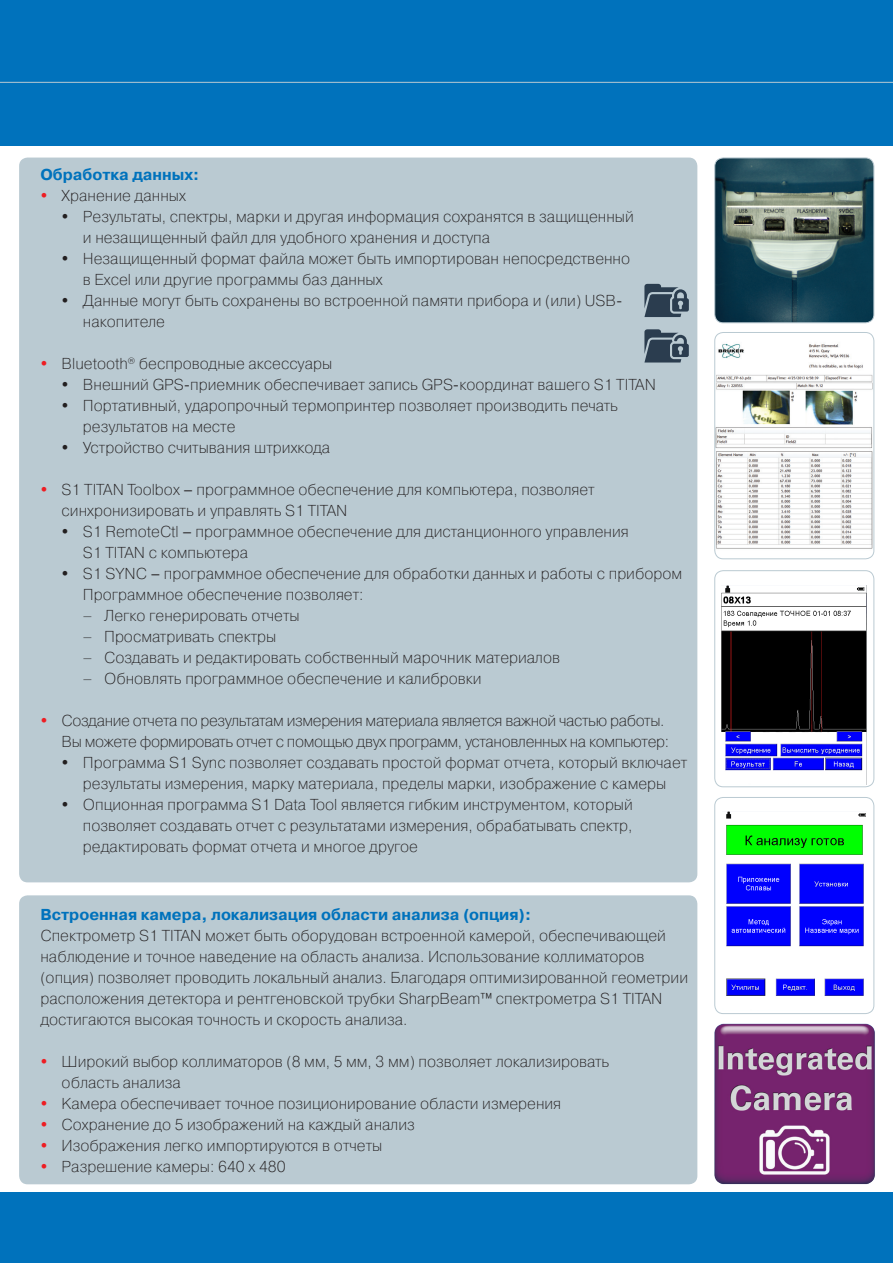
<style>
.page{position:relative;width:893px;height:1263px;background:#fff}
.page>*{position:absolute;margin:0;border:0;box-sizing:border-box;transform-origin:0 0}
.Red_Bullets{font:15.75px/21px "Pragmatica Light C";color:#231f20}
.Red_Bullets-2{font:15.75px/21px "Pragmatica Light C";letter-spacing:-.025em;color:#231f20}
.Black_dash_bullet{font:15.75px "Pragmatica Light C";color:#231f20}
.t1{font:700 15.75px "Pragmatica C";color:#0072bc}
.s1{font-family:"Pragmatica C"}
</style>
<div class="page">
<div style="left:0;top:1192px;width:893px;height:71px;background:#0072bc"></div>
<div style="left:0;top:0;width:893px;height:145px;background:#0072bc"></div>
<hr style="left:0;top:82px;width:893px;height:1px;background:#bacad2">
<div style="left:19px;top:158px;width:678px;height:724px;background:#bacad2;border-radius:9px"></div>
<img style="left:715px;top:158px;width:159px;height:165px">
<div style="left:714px;top:158px;width:160px;height:165px;border:1px solid #bacad2;border-radius:9px"></div>
<img style="left:715px;top:337px;width:159px;height:222px">
<div style="left:714px;top:332px;width:160px;height:227px;border:1px solid #bacad2;border-radius:9px"></div>
<div style="left:19px;top:895px;width:678px;height:289px;background:#bacad2;border-radius:9px"></div>
<img style="left:714px;top:1024px;width:161px;height:161px">
<img style="left:722px;top:586px;width:145px;height:198px">
<div style="left:714px;top:570px;width:160px;height:217px;border:1px solid #bacad2;border-radius:9px"></div>
<img style="left:726px;top:811px;width:140px;height:185px">
<div style="left:714px;top:797px;width:160px;height:217px;border:1px solid #bacad2;border-radius:9px"></div>
<svg style="left:644px;top:284px;width:45px;height:33px"></svg>
<svg style="left:644px;top:329px;width:45px;height:33px"></svg>
<p class="t1" style="left:40px;top:166px;width:160px">Обработка данных:</p>
<p class="Red_Bullets" style="left:62px;top:185px;width:126px">Хранение данных</p>
<p class="Red_Bullets" style="left:83px;top:206px;width:552px">Результаты, спектры, марки и другая информация сохранятся в защищенный и незащищенный файл для удобного хранения и доступа</p>
<p class="Red_Bullets" style="left:83px;top:248px;width:549px">Незащищенный формат файла может быть импортирован непосредственно в Excel или другие программы баз данных</p>
<p class="Red_Bullets" style="left:83px;top:290px;width:541px">Данные могут быть сохранены во встроенной памяти прибора и (или) USB&shy;накопителе</p>
<p class="Red_Bullets" style="left:62px;top:353px;width:272px">Bluetooth<sup>®</sup> беспроводные аксессуары</p>
<p class="Red_Bullets" style="left:83px;top:374px;width:575px">Внешний GPS-приемник обеспечивает запись GPS-координат вашего S1 TITAN</p>
<p class="Red_Bullets" style="left:83px;top:395px;width:537px">Портативный, ударопрочный термопринтер позволяет производить печать результатов на месте</p>
<p class="Red_Bullets" style="left:83px;top:437px;width:249px">Устройство считывания штрихкода</p>
<p class="Red_Bullets" style="left:62px;top:479px;width:535px">S1 TITAN Toolbox <span class="s1">–</span> программное обеспечение для компьютера, позволяет синхронизировать и управлять S1 TITAN</p>
<p class="Red_Bullets" style="left:83px;top:521px;width:547px">S1 RemoteCtl <span class="s1">–</span> программное обеспечение для дистанционного управления<br>S1 TITAN с компьютера</p>
<p class="Red_Bullets" style="left:83px;top:563px;width:601px">S1 SYNC <span class="s1">–</span> программное обеспечение для обработки данных и работы с прибором</p>
<p class="Red_Bullets" style="left:83px;top:584px;width:282px">Программное обеспечение позволяет:</p>
<p class="Black_dash_bullet" style="left:83px;top:607px;width:218px">– Легко генерировать отчеты</p>
<p class="Black_dash_bullet" style="left:83px;top:628px;width:195px">– Просматривать спектры</p>
<p class="Black_dash_bullet" style="left:83px;top:649px;width:479px">– Создавать и редактировать собственный марочник материалов</p>
<p class="Black_dash_bullet" style="left:83px;top:670px;width:400px">– Обновлять программное обеспечение и калибровки</p>
<p class="Red_Bullets-2" style="left:62px;top:710px;width:609px">Создание отчета по результатам измерения материала является важной частью работы.<br>Вы можете формировать отчет с помощью двух программ, установленных на компьютер:</p>
<p class="Red_Bullets" style="left:83px;top:752px;width:606px">Программа S1 Sync позволяет создавать простой формат отчета, который включает результаты измерения, марку материала, пределы марки, изображение с камеры</p>
<p class="Red_Bullets" style="left:83px;top:794px;width:551px;text-align:justify">Опционная программа S1 Data Tool является гибким инструментом, который позволяет создавать отчет с результатами измерения, обрабатывать спектр, редактировать формат отчета и многое другое</p>
<p class="t1" style="left:40px;top:906px;width:492px">Встроенная камера, локализация области анализа (опция):</p>
<p class="Red_Bullets" style="left:40px;top:925px;width:649px">Спектрометр S1 TITAN может быть оборудован встроенной камерой, обеспечивающей наблюдение и точное наведение на область анализа. Использование коллиматоров (опция) позволяет проводить локальный анализ. Благодаря оптимизированной геометрии расположения детектора и рентгеновской трубки SharpBeam™ спектрометра S1 TITAN достигаются высокая точность и скорость анализа.</p>
<p class="Red_Bullets" style="left:62px;top:1051px;width:549px">Широкий выбор коллиматоров (8 мм, 5 мм, 3 мм) позволяет локализировать область анализа</p>
<p class="Red_Bullets" style="left:62px;top:1093px;width:501px">Камера обеспечивает точное позиционирование области измерения</p>
<p class="Red_Bullets" style="left:62px;top:1114px;width:355px">Сохранение до 5 изображений на каждый анализ</p>
<p class="Red_Bullets" style="left:62px;top:1135px;width:322px">Изображения легко импортируются в отчеты</p>
<p class="Red_Bullets" style="left:62px;top:1156px;width:226px">Разрешение камеры: 640 x 480</p>
</div>
